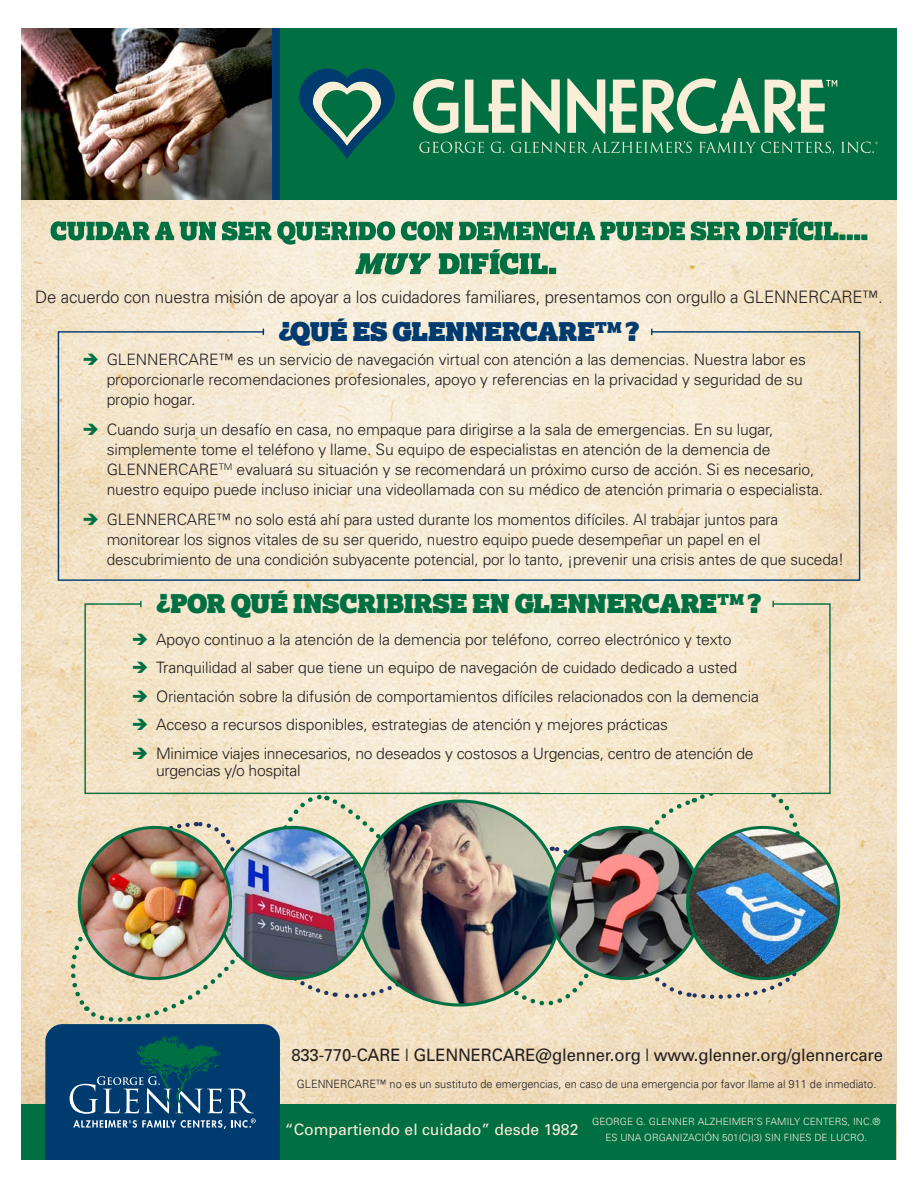
<style>
.page{position:relative;width:918px;height:1188px;background:#fff}
.page>*{position:absolute;margin:0;border:0;box-sizing:border-box;transform-origin:0 0}
.t1{font:25.65px "Lexia Advertising";color:#006f42}
.t2{font:25.65px "Lexia Advertising";color:#003b70}
.t3{font:300 17.1px "Univers";letter-spacing:-.01em;color:#231f20}
.t4{font:17.1px "Univers";letter-spacing:-.01em;color:#231f20}
.t5{font:300 15.75px/20px "Univers";letter-spacing:-.01em;color:#231f20}
.t6{font:15.75px "Univers";color:#f9efd9}
.t7{font:300 11.4px "Univers";color:#231f20;scale:.96 1}
.t8{font:300 10.05px/15.8px "Univers";color:#f9efd9;text-align:center}
.s1{color:#006f42}
</style>
<div class="page">
<img style="left:22px;top:200px;width:874px;height:904px">
<img style="left:22px;top:28px;width:251px;height:172px">
<div style="left:280px;top:28px;width:616px;height:172px;background:#006f42"></div>
<div style="left:273px;top:28px;width:7px;height:172px;background:#003b70"></div>
<div style="left:22px;top:1104px;width:874px;height:56px;background:#006f42"></div>
<svg style="left:501px;top:603px;width:330px;height:192px;background:#f2e6cb"></svg>
<svg style="left:772px;top:601px;width:2px;height:6px"></svg>
<svg style="left:84px;top:603px;width:417px;height:163px;background:#f3e7ce"></svg>
<svg style="left:140px;top:601px;width:2px;height:6px"></svg>
<svg style="left:498px;top:330px;width:363px;height:252px;background:#f2e7d0"></svg>
<svg style="left:57px;top:330px;width:441px;height:252px;background:#f1e6d0"></svg>
<img style="left:688px;top:827px;width:151px;height:152px;border-radius:76px">
<img style="left:540px;top:765px;width:261px;height:1px">
<img style="left:45px;top:766px;width:778px;height:394px">
<svg style="left:299px;top:69px;width:96px;height:90px"></svg>
<svg style="left:419px;top:142px;width:65px;height:11px"></svg>
<svg style="left:491px;top:142px;width:13px;height:11px"></svg>
<svg style="left:511px;top:141px;width:181px;height:12px"></svg>
<svg style="left:699px;top:142px;width:135px;height:13px"></svg>
<svg style="left:841px;top:142px;width:37px;height:11px"></svg>
<svg style="left:413px;top:79px;width:45px;height:54px"></svg>
<svg style="left:465px;top:80px;width:51px;height:53px"></svg>
<svg style="left:522px;top:78px;width:38px;height:56px"></svg>
<svg style="left:567px;top:78px;width:70px;height:56px"></svg>
<svg style="left:643px;top:78px;width:194px;height:56px"></svg>
<svg style="left:51px;top:218px;width:816px;height:57px;background:#b0c6a9"></svg>
<p class="t3" style="left:35px;top:287px;width:849px">De acuerdo con nuestra misión de apoyar a los cuidadores familiares, presentamos con orgullo a GLENNERCARE™.</p>
<p class="t2" style="left:279px;top:314px;width:362px">¿QUÉ ES GLENNERCARE™?</p>
<p class="t5" style="left:107px;top:349px;width:701px;text-indent:-24px"><span class="s1">➔</span> GLENNERCARE™ es un servicio de navegación virtual con atención a las demencias. Nuestra labor es proporcionarle recomendaciones profesionales, apoyo y referencias en la privacidad y seguridad de su propio hogar.</p>
<p class="t5" style="left:107px;top:419px;width:718px;text-indent:-24px"><span class="s1">➔</span> Cuando surja un desafío en casa, no empaque para dirigirse a la sala de emergencias. En su lugar, simplemente tome el teléfono y llame. Su equipo de especialistas en atención de la demencia de GLENNERCARE<sup>TM</sup> evaluará su situación y se recomendará un próximo curso de acción. Si es necesario, nuestro equipo puede incluso iniciar una videollamada con su médico de atención primaria o especialista.</p>
<p class="t5" style="left:107px;top:509px;width:739px;text-indent:-24px"><span class="s1">➔</span> GLENNERCARE™ no solo está ahí para usted durante los momentos difíciles. Al trabajar juntos para monitorear los signos vitales de su ser querido, nuestro equipo puede desempeñar un papel en el descubrimiento de una condición subyacente potencial, por lo tanto, ¡prevenir una crisis antes de que suceda!</p>
<p class="t1" style="left:157px;top:587px;width:606px">¿POR QUÉ INSCRIBIRSE EN GLENNERCARE™?</p>
<p class="t5" style="left:132px;top:629px;width:601px"><span class="s1">➔</span> Apoyo continuo a la atención de la demencia por teléfono, correo electrónico y texto</p>
<p class="t5" style="left:132px;top:657px;width:607px"><span class="s1">➔</span> Tranquilidad al saber que tiene un equipo de navegación de cuidado dedicado a usted</p>
<p class="t5" style="left:132px;top:686px;width:629px"><span class="s1">➔</span> Orientación sobre la difusión de comportamientos difíciles relacionados con la demencia</p>
<p class="t5" style="left:132px;top:714px;width:538px"><span class="s1">➔</span> Acceso a recursos disponibles, estrategias de atención y mejores prácticas</p>
<p class="t5" style="left:156px;top:744px;width:599px;line-height:17.1px;text-indent:-24px"><span class="s1">➔</span> Minimice viajes innecesarios, no deseados y costosos a Urgencias, centro de atención de urgencias y/o hospital</p>
<p class="t4" style="left:291px;top:1044px;width:593px">833-770-CARE | GLENNERCARE@glenner.org | www.glenner.org/glennercare</p>
<p class="t7" style="left:297px;top:1077px;width:605px">GLENNERCARE™ no es un sustituto de emergencias, en caso de una emergencia por favor llame al 911 de inmediato.</p>
<p class="t6" style="left:285px;top:1119px;width:295px">“Compartiendo el cuidado” desde 1982</p>
<p class="t8" style="left:592px;top:1114px;width:290px">GEORGE G. GLENNER ALZHEIMER’S FAMILY CENTERS, INC.®<br>ES UNA ORGANIZACIÓN 501(C)(3) SIN FINES DE LUCRO.</p>
</div>
